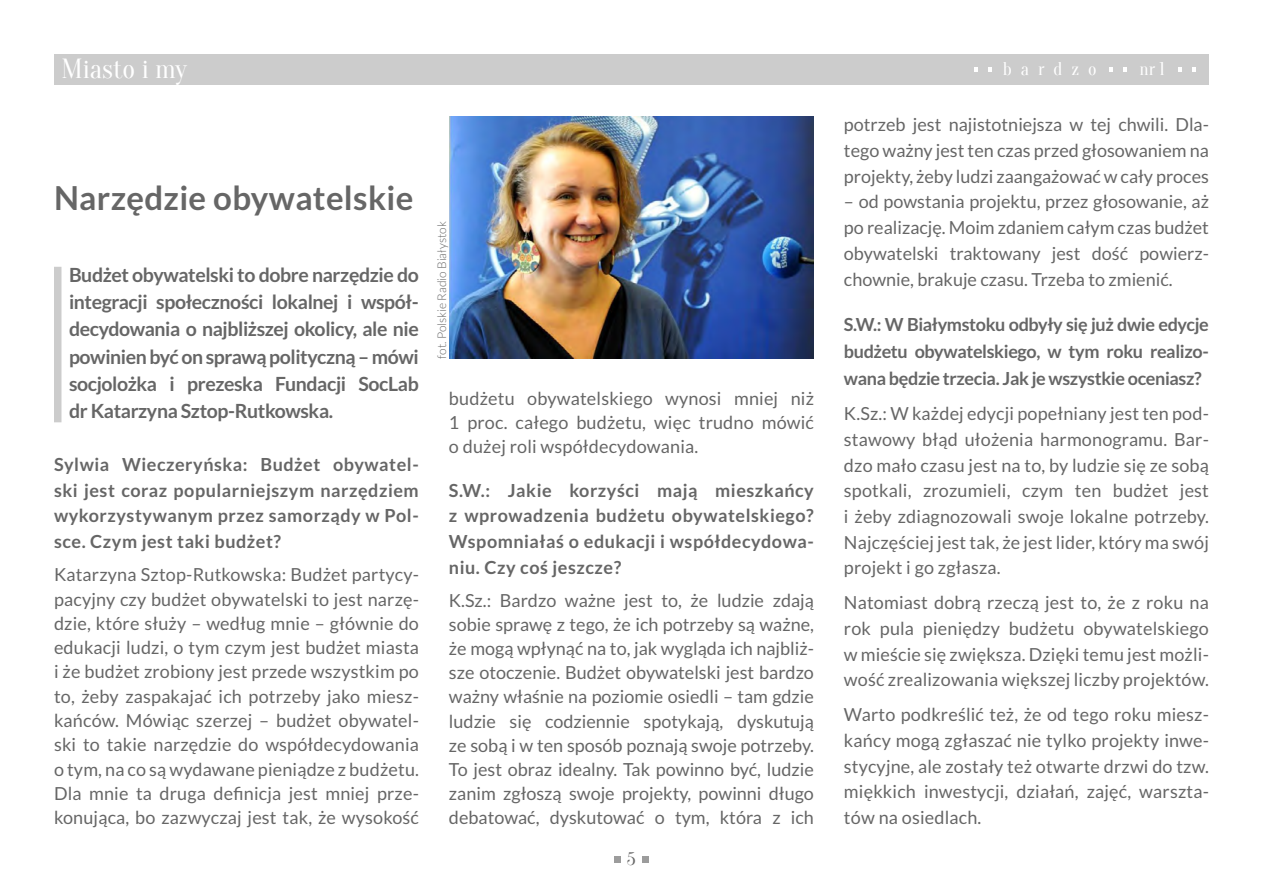
<style>
.page{position:relative;width:1263px;height:893px;background:#fff}
.page>*{position:absolute;margin:0;border:0;box-sizing:border-box;transform-origin:0 0}
.t1{font:700 33px "Lato";letter-spacing:.01em;color:#666}
.t2{font:27px "Oranienbaum";color:#fff}
.t3{font:700 19.5px/27.3px "Lato";letter-spacing:-.02em;color:#666;text-align:justify}
.t4{font:18px/25.8px "Lato";letter-spacing:.01em;color:#666;text-align:justify}
.t5{font:700 18px/25.8px "Lato";letter-spacing:.03em;color:#666;text-align:justify}
.t6{font:18px "Oranienbaum";letter-spacing:.5em;color:#fff}
.t7{font:18px "Oranienbaum";color:#666}
.t8{font:300 12px "Lato";color:#666}
</style>
<div class="page">
<div style="left:54px;top:54px;width:1155px;height:31px;background:#ccc"></div>
<svg style="left:615px;top:856px;width:6px;height:6px"></svg>
<svg style="left:642px;top:856px;width:6px;height:6px"></svg>
<svg style="left:988px;top:68px;width:3px;height:4px"></svg>
<svg style="left:974px;top:68px;width:4px;height:4px"></svg>
<svg style="left:1192px;top:68px;width:3px;height:4px"></svg>
<svg style="left:1178px;top:68px;width:4px;height:4px"></svg>
<svg style="left:1123px;top:68px;width:3px;height:4px"></svg>
<svg style="left:1109px;top:68px;width:4px;height:4px"></svg>
<img style="left:449px;top:116px;width:365px;height:243px">
<div style="left:54px;top:267px;width:8px;height:155px;background:#ccc"></div>
<h2 class="t2" style="left:62px;top:54px;width:127px">Miasto i my</h2>
<p class="t6" style="left:1003px;top:59px;width:95px">bardzo</p>
<p class="t6" style="left:1139px;top:59px;width:27px">nr 1</p>
<h1 class="t1" style="left:54px;top:179px;width:361px">Narzędzie obywatelskie</h1>
<p class="t3" style="left:69px;top:261px;width:351px">Budżet obywatelski to dobre narzędzie do integracji społeczności lokalnej i współ&shy;decydowania o najbliższej okolicy, ale nie powinien być on sprawą polityczną – mówi socjolożka i prezeska Fundacji SocLab dr Katarzyna Sztop-Rutkowska.</p>
<p class="t5" style="left:54px;top:451px;width:366px">Sylwia Wieczeryńska: Budżet obywatel&shy;ski jest coraz popularniejszym narzędziem wykorzystywanym przez samorządy w Pol&shy;sce. Czym jest taki budżet?</p>
<p class="t4" style="left:54px;top:563px;width:366px;line-height:24.3px">Katarzyna Sztop-Rutkowska: Budżet partycy&shy;pacyjny czy budżet obywatelski to jest narzę&shy;dzie, które służy – według mnie – głównie do edukacji ludzi, o tym czym jest budżet miasta i że budżet zrobiony jest przede wszystkim po to, żeby zaspakajać ich potrzeby jako miesz&shy;kańców. Mówiąc szerzej – budżet obywatel&shy;ski to takie narzędzie do współdecydowania o tym, na co są wydawane pieniądze z budżetu.<br>Dla mnie ta druga definicja jest mniej prze&shy;konująca, bo zazwyczaj jest tak, że wysokość</p>
<p class="t8" style="left:435px;top:359px;width:139px;rotate:-90deg">fot. Polskie Radio Białystok</p>
<p class="t4" style="left:449px;top:386px;width:366px;line-height:24.2px">budżetu obywatelskiego wynosi mniej niż 1 proc. całego budżetu, więc trudno mówić o dużej roli współdecydowania.</p>
<p class="t5" style="left:449px;top:477px;width:366px">S.W.: Jakie korzyści mają mieszkańcy z wprowadzenia budżetu obywatelskiego?<br>Wspomniałaś o edukacji i współdecydowa&shy;niu. Czy coś jeszcze?</p>
<p class="t4" style="left:449px;top:588px;width:366px;line-height:24.2px">K.Sz.: Bardzo ważne jest to, że ludzie zdają sobie sprawę z tego, że ich potrzeby są ważne, że mogą wpłynąć na to, jak wygląda ich najbliż&shy;sze otoczenie. Budżet obywatelski jest bardzo ważny właśnie na poziomie osiedli – tam gdzie ludzie się codziennie spotykają, dyskutują ze sobą i w ten sposób poznają swoje potrzeby.<br>To jest obraz idealny. Tak powinno być, ludzie zanim zgłoszą swoje projekty, powinni długo debatować, dyskutować o tym, która z ich</p>
<p class="t7" style="left:627px;top:849px;width:10px">5</p>
<p class="t4" style="left:844px;top:112px;width:366px">potrzeb jest najistotniejsza w tej chwili. Dla&shy;tego ważny jest ten czas przed głosowaniem na projekty, żeby ludzi zaangażować w cały proces</p>
<p class="t4" style="left:844px;top:189px;width:366px">– od powstania projektu, przez głosowanie, aż po realizację. Moim zdaniem całym czas budżet obywatelski traktowany jest dość powierz&shy;chownie, brakuje czasu. Trzeba to zmienić.</p>
<p class="t5" style="left:844px;top:310px;width:366px;line-height:27.3px">S.W.: W Białymstoku odbyły się już dwie edycje budżetu obywatelskiego, w tym roku realizo&shy;wana będzie trzecia. Jak je wszystkie oceniasz?</p>
<p class="t4" style="left:844px;top:400px;width:366px">K.Sz.: W każdej edycji popełniany jest ten pod&shy;stawowy błąd ułożenia harmonogramu. Bar&shy;dzo mało czasu jest na to, by ludzie się ze sobą spotkali, zrozumieli, czym ten budżet jest i żeby zdiagnozowali swoje lokalne potrzeby.<br>Najczęściej jest tak, że jest lider, który ma swój projekt i go zgłasza.</p>
<p class="t4" style="left:844px;top:590px;width:366px">Natomiast dobrą rzeczą jest to, że z roku na rok pula pieniędzy budżetu obywatelskiego w mieście się zwiększa. Dzięki temu jest możli&shy;wość zrealizowania większej liczby projektów.</p>
<p class="t4" style="left:844px;top:702px;width:366px">Warto podkreślić też, że od tego roku miesz&shy;kańcy mogą zgłaszać nie tylko projekty inwe&shy;stycyjne, ale zostały też otwarte drzwi do tzw. miękkich inwestycji, działań, zajęć, warszta&shy;tów na osiedlach.</p>
</div>
